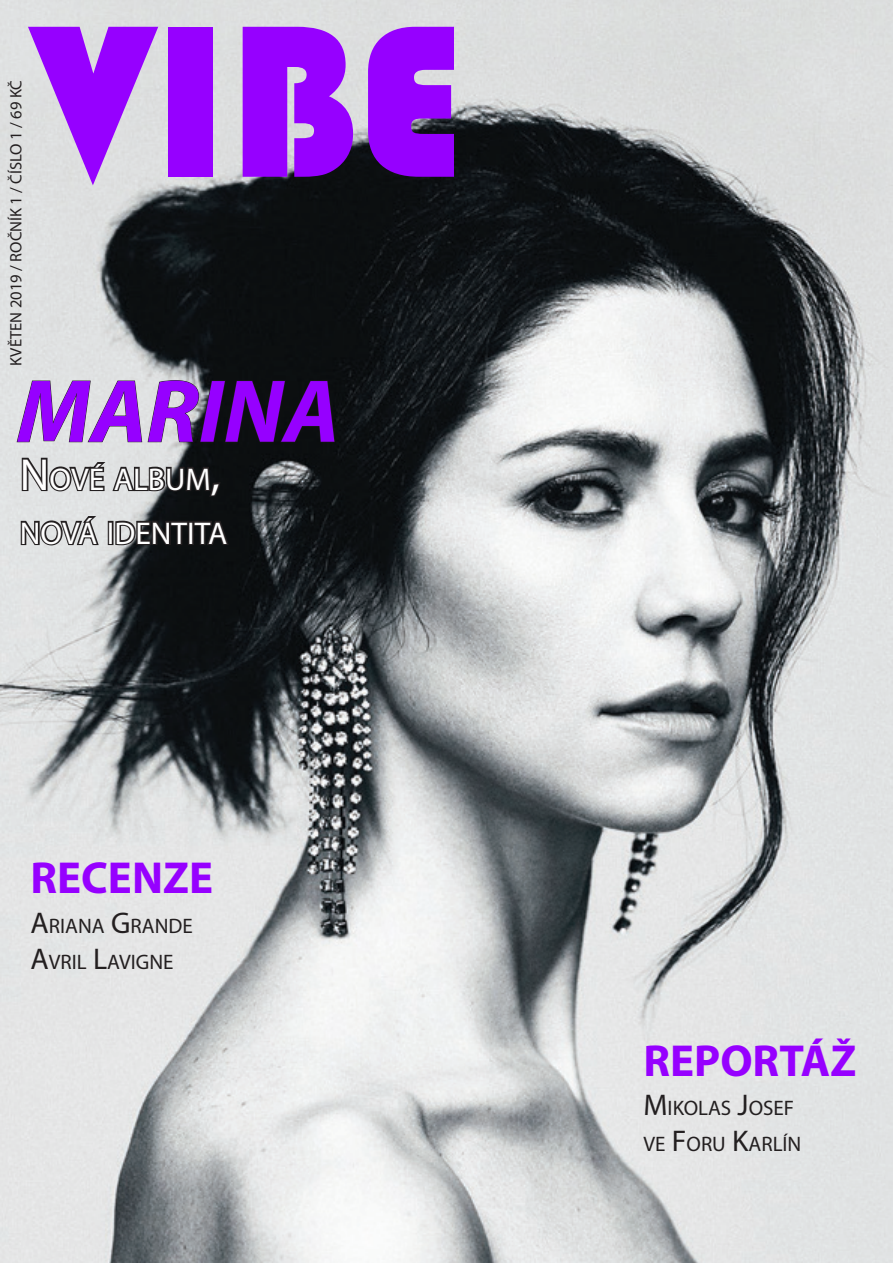
<style>
.page{position:relative;width:893px;height:1263px;background:#fff}
.page>*{position:absolute;margin:0;border:0;box-sizing:border-box;transform-origin:0 0}
.t1{font:225px "Bauhaus 93";color:#9600ff}
.t2{font:italic 700 90px "Myriad Pro";color:#9600ff}
.t3{font:700 45px "Myriad Pro";color:#9600ff}
.t4{font:31.5px/54px "Myriad Pro";color:#fff}
.t5{font:21px/36px "Myriad Pro";color:#231f20}
.t6{font:16.5px "Myriad Pro";color:#231f20}
.s1{font-size:45px}
.s2{font-size:30px}
</style>
<div class="page">
<img style="left:0;top:0;width:893px;height:1263px">
<svg style="left:17px;top:380px;width:318px;height:188px;background:#656869"></svg>
<p class="t1" style="left:35px;top:-26px;width:431px">VIBE</p>
<p class="t6" style="left:6px;top:366px;width:287px;rotate:-90deg">KVĚTEN 2019 / ROČNÍK 1 / ČÍSLO 1 / 69 KČ</p>
<p class="t2" style="left:17px;top:353px;width:324px">MARINA</p>
<p class="t4" style="left:20px;top:451px;width:209px"><span class="s1">N</span>OVÉ ALBUM<span class="s1">,<br></span>NOVÁ IDENTITA</p>
<p class="t3" style="left:30px;top:848px;width:184px">RECENZE</p>
<p class="t5" style="left:30px;top:907px;width:164px"><span class="s2">A</span>RIANA <span class="s2">G</span>RANDE<br><span class="s2">A</span>VRIL <span class="s2">L</span>AVIGN E</p>
<p class="t3" style="left:643px;top:1031px;width:214px">REPORTÁŽ</p>
<p class="t5" style="left:643px;top:1090px;width:152px"><span class="s2">M</span> IKOLAS <span class="s2">J</span>OSEF</p>
<p class="t5" style="left:643px;top:1126px;width:156px">VE <span class="s2">F</span>ORU <span class="s2">K</span>ARLÍN</p>
</div>
